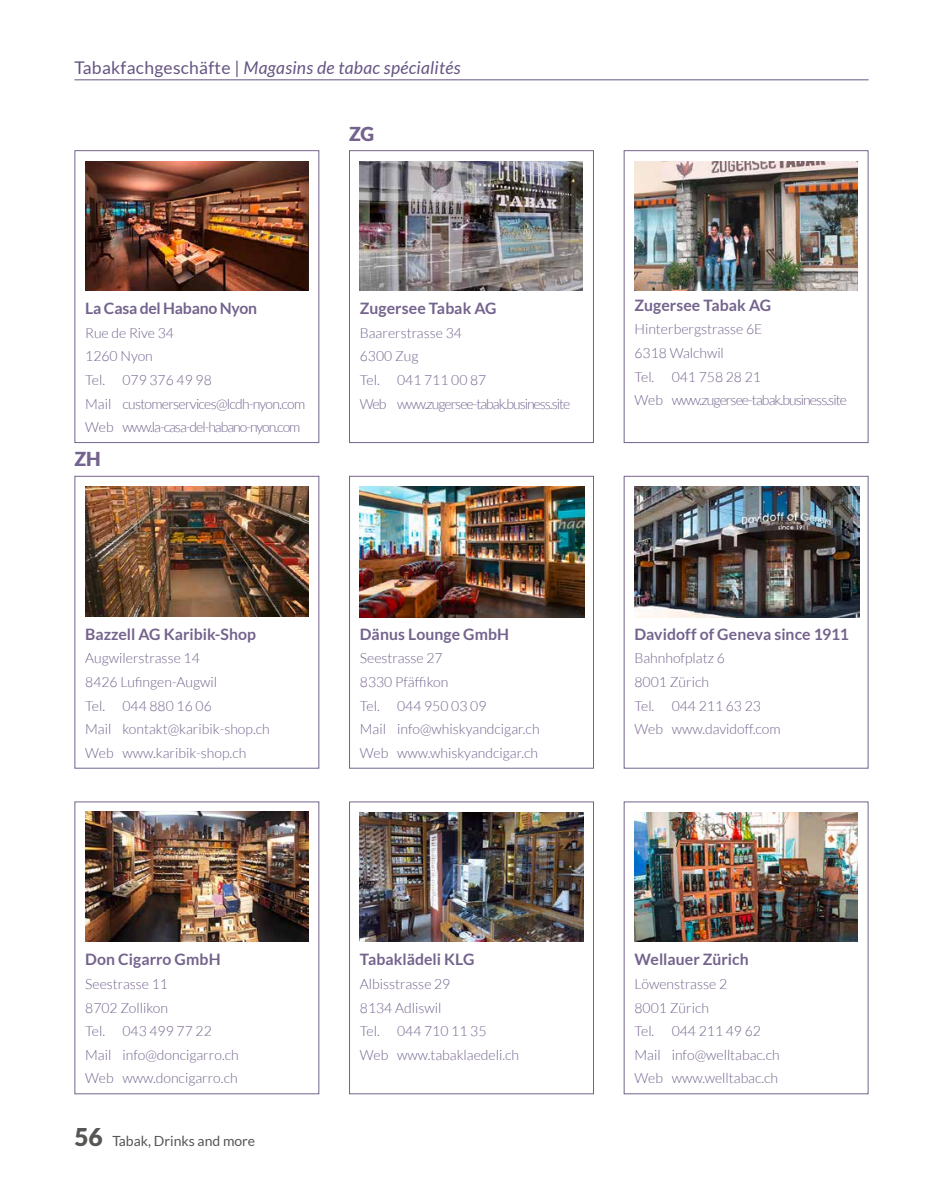
<style>
.page{position:relative;width:943px;height:1191px;background:#fff}
.page>*{position:absolute;margin:0;border:0;box-sizing:border-box;transform-origin:0 0}
.t1{font:900 19.25px "Lato";color:#73638d}
.t2{font:italic 17.5px "Lato";letter-spacing:.015em;color:#665583}
.t3{font:700 15.75px "Lato";color:#73638d}
.t4{font:300 14px/23.6px "Lato";color:#73638d}
.t5{font:300 14px/23.6px "Lato";letter-spacing:-.05em;color:#73638d}
.t6{font:300 14px/23.6px "Lato";letter-spacing:-.07em;color:#73638d}
.t7{font:14px "Lato";color:#565655}
.s1{font-style:normal}
.s2{font-weight:900;font-size:24.5px}
</style>
<div class="page">
<div style="left:74px;top:150px;width:245px;height:293px;border:1px solid #73638d"></div>
<img style="left:85px;top:161px;width:223px;height:130px">
<div style="left:349px;top:150px;width:245px;height:293px;border:1px solid #73638d"></div>
<img style="left:360px;top:161px;width:223px;height:130px">
<div style="left:623px;top:150px;width:245px;height:293px;border:1px solid #73638d"></div>
<img style="left:634px;top:161px;width:223px;height:130px">
<div style="left:74px;top:476px;width:245px;height:292px;border:1px solid #73638d"></div>
<img style="left:85px;top:486px;width:224px;height:130px">
<div style="left:349px;top:476px;width:245px;height:292px;border:1px solid #73638d"></div>
<img style="left:360px;top:486px;width:225px;height:131px">
<div style="left:623px;top:476px;width:245px;height:292px;border:1px solid #73638d"></div>
<img style="left:634px;top:486px;width:225px;height:131px">
<div style="left:74px;top:801px;width:245px;height:293px;border:1px solid #73638d"></div>
<img style="left:85px;top:812px;width:224px;height:129px">
<div style="left:349px;top:801px;width:245px;height:293px;border:1px solid #73638d"></div>
<img style="left:360px;top:812px;width:223px;height:130px">
<div style="left:623px;top:801px;width:245px;height:293px;border:1px solid #73638d"></div>
<img style="left:634px;top:812px;width:223px;height:130px">
<hr style="left:74px;top:79px;width:794px;height:1px;background:#665583">
<hr style="left:942px;top:476px;width:1px;height:520px;background:#633a6e">
<p class="t2" style="left:74px;top:58px;width:387px"><span class="s1">Tabakfachgeschäfte |</span> Magasins de tabac spécialités</p>
<h1 class="t1" style="left:349px;top:122px;width:27px">ZG</h1>
<p class="t3" style="left:85px;top:299px;width:173px">La Casa del Habano Nyon</p>
<p class="t5" style="left:85px;top:321px;width:221px">Rue de Rive 34<br>1260 Nyon<br>Tel. 079 376 49 98<br>Mail customerservices@lcdh-nyon.com<br>Web www.la-casa-del-habano-nyon.com</p>
<h1 class="t1" style="left:74px;top:448px;width:28px">ZH</h1>
<p class="t3" style="left:360px;top:299px;width:138px">Zugersee Tabak AG</p>
<p class="t6" style="left:360px;top:321px;width:212px">Baarerstrasse 34<br>6300 Zug<br>Tel. 041 711 00 87<br>Web www.zugersee-tabak.business.site</p>
<p class="t3" style="left:85px;top:625px;width:172px">Bazzell AG Karibik-Shop</p>
<p class="t4" style="left:85px;top:646px;width:186px">Augwilerstrasse 14<br>8426 Lufingen-Augwil<br>Tel. 044 880 16 06<br>Mail kontakt@karibik-shop.ch<br>Web www.karibik-shop.ch</p>
<p class="t3" style="left:360px;top:625px;width:151px">Dänus Lounge GmbH</p>
<p class="t4" style="left:360px;top:646px;width:181px">Seestrasse 27<br>8330 Pfäffikon<br>Tel. 044 950 03 09<br>Mail info@whiskyandcigar.ch<br>Web www.whiskyandcigar.ch</p>
<p class="t3" style="left:634px;top:296px;width:138px">Zugersee Tabak AG</p>
<p class="t4" style="left:634px;top:318px;width:214px">Hinterbergstrasse 6E<br>6318 Walchwil<br>Tel. 041 758 28 21<br>Web www.zugersee-tabak.business.site</p>
<p class="t3" style="left:634px;top:625px;width:216px">Davidoff of Geneva since 1911</p>
<p class="t4" style="left:634px;top:646px;width:148px">Bahnhofplatz 6<br>8001 Zürich<br>Tel. 044 211 63 23<br>Web www.davidoff.com</p>
<p class="t3" style="left:85px;top:950px;width:137px">Don Cigarro GmbH</p>
<p class="t4" style="left:85px;top:972px;width:155px">Seestrasse 11<br>8702 Zollikon<br>Tel. 043 499 77 22<br>Mail info@doncigarro.ch<br>Web www.doncigarro.ch</p>
<p class="t7" style="left:74px;top:1133px;width:182px"><span class="s2">56</span> Tabak, Drinks and more</p>
<p class="t3" style="left:360px;top:950px;width:116px">Tabaklädeli KLG</p>
<p class="t4" style="left:360px;top:972px;width:161px">Albisstrasse 29<br>8134 Adliswil<br>Tel. 044 710 11 35<br>Web www.tabaklaedeli.ch</p>
<p class="t3" style="left:634px;top:950px;width:116px">Wellauer Zürich</p>
<p class="t4" style="left:634px;top:972px;width:147px">Löwenstrasse 2<br>8001 Zürich<br>Tel. 044 211 49 62<br>Mail info@welltabac.ch<br>Web www.welltabac.ch</p>
</div>
